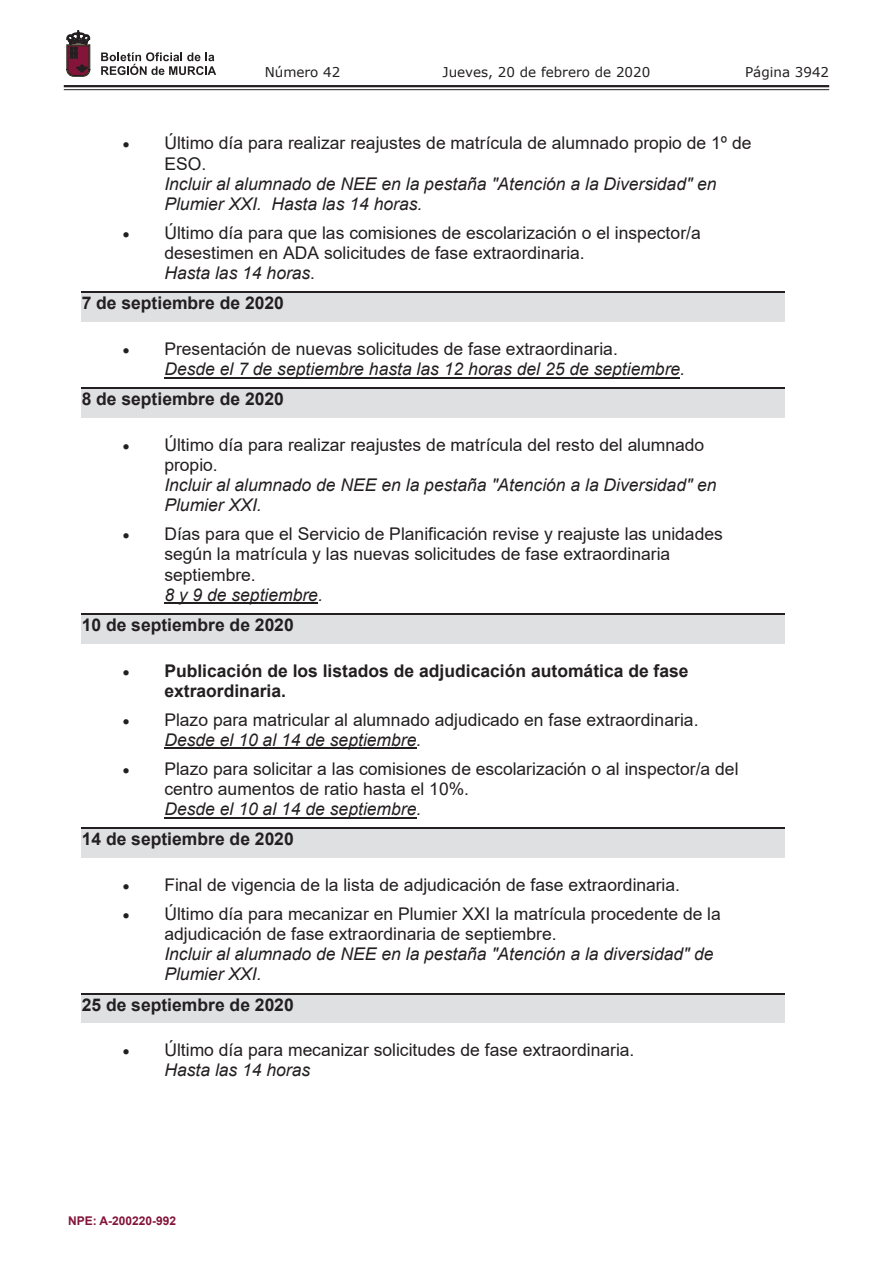
<style>
.page{position:relative;width:893px;height:1263px;background:#fff}
.page>*{position:absolute;margin:0;border:0;box-sizing:border-box;transform-origin:0 0}
.t1{font:17.55px/20.1px "Arial";color:#231f20}
.t2{font:italic 17.55px/20.1px "Arial";color:#231f20}
.t3{font:700 17.55px/20.1px "Arial";color:#231f20}
.t4{font:13.5px "Verdana";color:#231f20}
.t5{font:700 12px "Arial";color:#83143a}
.s1{font-style:normal}
.s2{font-style:italic}
</style>
<div class="page">
<hr style="left:64px;top:85px;width:765px;height:2px;background:#231f20">
<hr style="left:64px;top:89px;width:765px;height:1px;background:#231f20">
<svg style="left:101px;top:52px;width:115px;height:23px"></svg>
<svg style="left:67px;top:31px;width:23px;height:45px"></svg>
<div style="left:82px;top:293px;width:703px;height:29px;background:#dfe0e2"></div>
<hr style="left:82px;top:292px;width:703px;height:1px;background:#231f20">
<hr style="left:164px;top:377px;width:516px;height:1px;background:#231f20">
<div style="left:82px;top:389px;width:703px;height:29px;background:#dfe0e2"></div>
<hr style="left:82px;top:388px;width:703px;height:1px;background:#231f20">
<hr style="left:164px;top:602px;width:154px;height:2px;background:#231f20">
<div style="left:82px;top:615px;width:703px;height:29px;background:#dfe0e2"></div>
<hr style="left:82px;top:613px;width:703px;height:2px;background:#231f20">
<hr style="left:164px;top:748px;width:252px;height:1px;background:#231f20">
<hr style="left:164px;top:817px;width:252px;height:1px;background:#231f20">
<div style="left:82px;top:829px;width:703px;height:29px;background:#dfe0e2"></div>
<hr style="left:82px;top:827px;width:703px;height:2px;background:#231f20">
<div style="left:82px;top:994px;width:703px;height:29px;background:#dfe0e2"></div>
<hr style="left:82px;top:993px;width:703px;height:1px;background:#231f20">
<p class="t4" style="left:265px;top:62px;width:77px">Número 42</p>
<p class="t4" style="left:443px;top:62px;width:209px">Jueves, 20 de febrero de 2020</p>
<p class="t4" style="left:745px;top:62px;width:86px">Página 3942</p>
<p class="t1" style="left:164px;top:133px;width:589px;text-indent:-41px">• Último día para realizar reajustes de matrícula de alumnado propio de 1º de<br>ESO.</p>
<p class="t2" style="left:164px;top:174px;width:554px">Incluir al alumnado de NEE en la pestaña "Atención a la Diversidad" en<br>Plumier XXI. Hasta las 14 horas.</p>
<p class="t1" style="left:164px;top:222px;width:538px;text-indent:-41px">• Último día para que las comisiones de escolarización o el inspector/a desestimen en ADA solicitudes de fase extraordinaria.</p>
<p class="t2" style="left:164px;top:263px;width:152px">Hasta las 14 horas.</p>
<p class="t3" style="left:82px;top:293px;width:204px">7 de septiembre de 2020</p>
<p class="t2" style="left:164px;top:339px;width:522px;text-indent:-41px">• <span class="s1">Presentación de nuevas solicitudes de fase extraordinaria.<br></span>Desde el 7 de septiembre hasta las 12 horas del 25 de septiembre.</p>
<p class="t3" style="left:82px;top:389px;width:204px">8 de septiembre de 2020</p>
<p class="t1" style="left:164px;top:435px;width:541px;text-indent:-41px">• Último día para realizar reajustes de matrícula del resto del alumnado propio.</p>
<p class="t2" style="left:164px;top:475px;width:554px">Incluir al alumnado de NEE en la pestaña "Atención a la Diversidad" en<br>Plumier XXI.</p>
<p class="t1" style="left:164px;top:524px;width:560px;text-indent:-41px">• Días para que el Servicio de Planificación revise y reajuste las unidades según la matrícula y las nuevas solicitudes de fase extraordinaria septiembre.</p>
<p class="t2" style="left:164px;top:585px;width:160px">8 y 9 de septiembre.</p>
<p class="t3" style="left:82px;top:615px;width:214px">10 de septiembre de 2020</p>
<p class="t3" style="left:164px;top:661px;width:526px;text-indent:-41px">• Publicación de los listados de adjudicación automática de fase extraordinaria.</p>
<p class="t1" style="left:164px;top:709px;width:536px;text-indent:-41px">• Plazo para matricular al alumnado adjudicado en fase extraordinaria.<br><span class="s2">Desde el 10 al 14 de septiembre.</span></p>
<p class="t1" style="left:164px;top:758px;width:576px;text-indent:-41px">• Plazo para solicitar a las comisiones de escolarización o al inspector/a del centro aumentos de ratio hasta el 10%.</p>
<p class="t2" style="left:164px;top:799px;width:258px">Desde el 10 al 14 de septiembre.</p>
<p class="t3" style="left:82px;top:829px;width:214px">14 de septiembre de 2020</p>
<p class="t1" style="left:123px;top:875px;width:558px">• Final de vigencia de la lista de adjudicación de fase extraordinaria.</p>
<p class="t1" style="left:164px;top:903px;width:558px;text-indent:-41px">• Último día para mecanizar en Plumier XXI la matrícula procedente de la adjudicación de fase extraordinaria de septiembre.</p>
<p class="t2" style="left:164px;top:944px;width:551px">Incluir al alumnado de NEE en la pestaña "Atención a la diversidad" de<br>Plumier XXI.</p>
<p class="t3" style="left:82px;top:995px;width:214px">25 de septiembre de 2020</p>
<p class="t1" style="left:164px;top:1040px;width:472px;text-indent:-41px">• Último día para mecanizar solicitudes de fase extraordinaria.<br><span class="s2">Hasta las 14 horas</span></p>
<p class="t5" style="left:68px;top:1212px;width:110px">NPE: A-200220-992</p>
</div>
